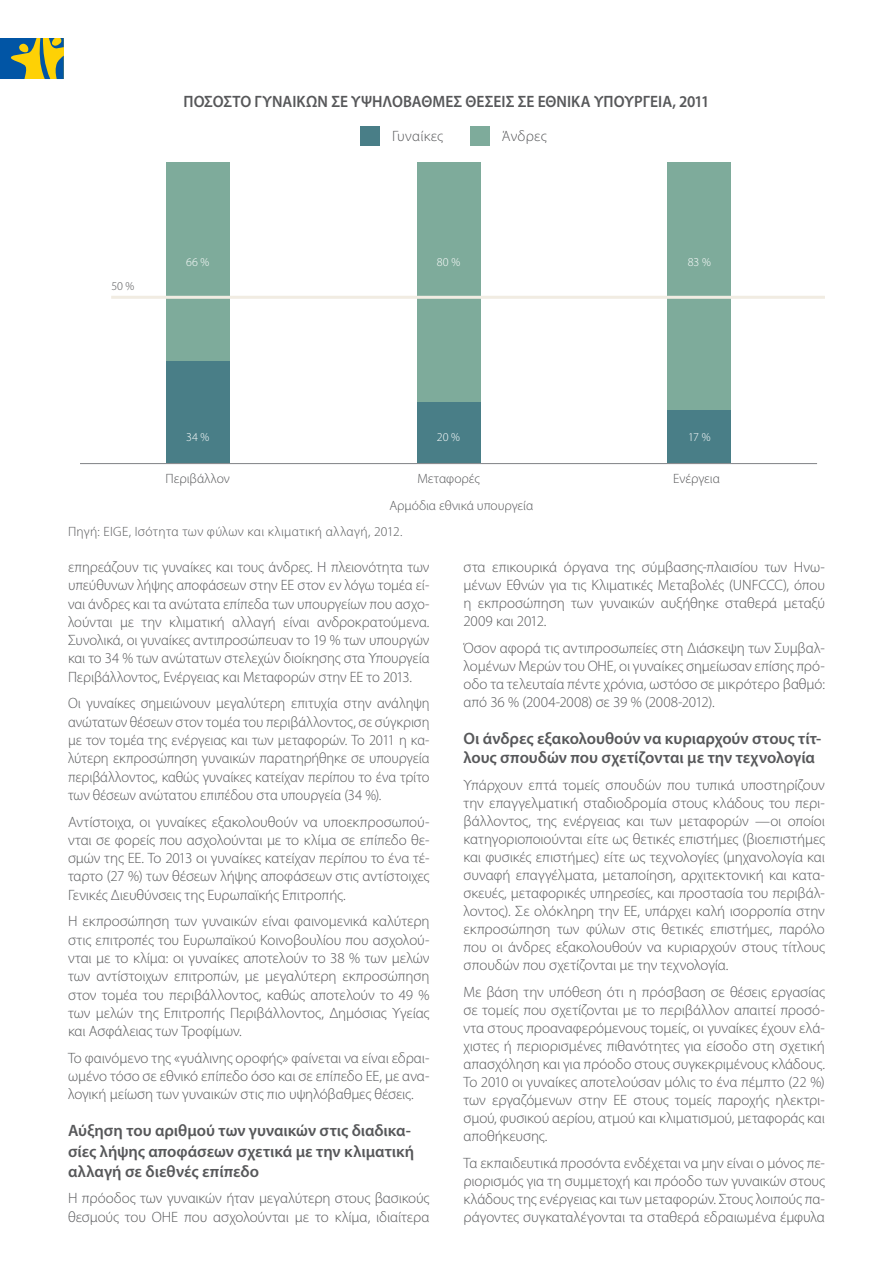
<style>
.page{position:relative;width:893px;height:1263px;background:#fff}
.page>*{position:absolute;margin:0;border:0;box-sizing:border-box;transform-origin:0 0}
.Subtitle{font:600 16.5px/20.1px "Myriad Pro";color:#57585a}
.Fig_Table_title{font:600 16.5px "Myriad Pro";color:#57585a;scale:.94 1}
.Body_Text{font:300 15px/18px "Myriad Pro";letter-spacing:-.005em;color:#57585a;text-align:justify}
.Fig_text{font:300 15px "Myriad Pro";letter-spacing:.015em;color:#57585a}
.Body_Text-2{font:300 13.5px "Myriad Pro";color:#57585a}
.Source{font:300 13.5px "Myriad Pro";letter-spacing:.025em;color:#57585a}
.Body_Text-3{font:300 12px "Myriad Pro";color:#fff}
.Body_Text-4{font:300 12px "Myriad Pro";color:#57585a}
</style>
<div class="page">
<svg style="left:0;top:38px;width:64px;height:41px;background:#768e5a"></svg>
<hr style="left:80px;top:463px;width:737px;height:1px;background:#808285">
<div style="left:361px;top:127px;width:19px;height:19px;background:#497e87"></div>
<div style="left:471px;top:127px;width:19px;height:19px;background:#7eab9b"></div>
<div style="left:166px;top:162px;width:64px;height:199px;background:#7eab9b"></div>
<div style="left:417px;top:162px;width:63px;height:240px;background:#7eab9b"></div>
<div style="left:667px;top:162px;width:64px;height:249px;background:#7eab9b"></div>
<div style="left:166px;top:361px;width:64px;height:102px;background:#497e87"></div>
<div style="left:417px;top:402px;width:63px;height:61px;background:#497e87"></div>
<div style="left:667px;top:411px;width:64px;height:52px;background:#497e87"></div>
<hr style="left:111px;top:296px;width:714px;height:3px;background:#f1ece2">
<p class="Fig_Table_title" style="left:184px;top:92px;width:561px">ΠΟΣΟΣΤΌ ΓΥΝΑΙΚΏΝ ΣΕ ΥΨΗΛΌΒΑΘΜΕΣ ΘΈΣΕΙΣ ΣΕ ΕΘΝΙΚΆ ΥΠΟΥΡΓΕΊΑ, 2011</p>
<p class="Body_Text-4" style="left:111px;top:280px;width:25px">50 %</p>
<p class="Body_Text-3" style="left:186px;top:255px;width:25px">66 %</p>
<p class="Fig_text" style="left:392px;top:128px;width:53px">Γυναίκες</p>
<p class="Fig_text" style="left:502px;top:128px;width:46px">Άνδρες</p>
<p class="Body_Text-3" style="left:437px;top:255px;width:25px">80 %</p>
<p class="Body_Text-3" style="left:688px;top:255px;width:25px">83 %</p>
<p class="Body_Text-3" style="left:186px;top:430px;width:25px">34 %</p>
<p class="Body_Text-3" style="left:437px;top:430px;width:25px">20 %</p>
<p class="Body_Text-3" style="left:688px;top:430px;width:24px">17 %</p>
<p class="Body_Text-2" style="left:165px;top:471px;width:66px">Περιβάλλον</p>
<p class="Body_Text-2" style="left:417px;top:471px;width:64px">Μεταφορές</p>
<p class="Body_Text-2" style="left:673px;top:471px;width:48px">Ενέργεια</p>
<p class="Source" style="left:68px;top:524px;width:336px">Πηγή: EIGE, Ισότητα των φύλων και κλιματική αλλαγή, 2012.</p>
<p class="Body_Text-2" style="left:389px;top:498px;width:145px">Αρμόδια εθνικά υπουργεία</p>
<p class="Body_Text" style="left:68px;top:558px;width:363px">επηρεάζουν τις γυναίκες και τους άνδρες. Η πλειονότητα των υπεύθυνων λήψης αποφάσεων στην ΕΕ στον εν λόγω τομέα εί‑ ναι άνδρες και τα ανώτατα επίπεδα των υπουργείων που ασχο‑ λούνται με την κλιματική αλλαγή είναι ανδροκρατούμενα.<br>Συνολικά, οι γυναίκες αντιπροσώπευαν το 19 % των υπουργών και το 34 % των ανώτατων στελεχών διοίκησης στα Υπουργεία Περιβάλλοντος, Ενέργειας και Μεταφορών στην ΕΕ το 2013.</p>
<p class="Body_Text" style="left:68px;top:694px;width:363px">Οι γυναίκες σημειώνουν μεγαλύτερη επιτυχία στην ανάληψη ανώτατων θέσεων στον τομέα του περιβάλλοντος, σε σύγκριση με τον τομέα της ενέργειας και των μεταφορών. Το 2011 η κα‑ λύτερη εκπροσώπηση γυναικών παρατηρήθηκε σε υπουργεία περιβάλλοντος, καθώς γυναίκες κατείχαν περίπου το ένα τρίτο των θέσεων ανώτατου επιπέδου στα υπουργεία (34 %).</p>
<p class="Body_Text" style="left:68px;top:813px;width:363px">Αντίστοιχα, οι γυναίκες εξακολουθούν να υποεκπροσωπού‑ νται σε φορείς που ασχολούνται με το κλίμα σε επίπεδο θε‑ σμών της ΕΕ. Το 2013 οι γυναίκες κατείχαν περίπου το ένα τέ‑ ταρτο (27 %) των θέσεων λήψης αποφάσεων στις αντίστοιχες Γενικές Διευθύνσεις της Ευρωπαϊκής Επιτροπής.</p>
<p class="Body_Text" style="left:68px;top:912px;width:363px">Η εκπροσώπηση των γυναικών είναι φαινομενικά καλύτερη στις επιτροπές του Ευρωπαϊκού Κοινοβουλίου που ασχολού‑ νται με το κλίμα: οι γυναίκες αποτελούν το 38 % των μελών των αντίστοιχων επιτροπών, με μεγαλύτερη εκπροσώπηση στον τομέα του περιβάλλοντος, καθώς αποτελούν το 49 % των μελών της Επιτροπής Περιβάλλοντος, Δημόσιας Υγείας και Ασφάλειας των Τροφίμων.</p>
<p class="Body_Text" style="left:68px;top:1049px;width:363px">Το φαινόμενο της «γυάλινης οροφής» φαίνεται να είναι εδραι‑ ωμένο τόσο σε εθνικό επίπεδο όσο και σε επίπεδο ΕΕ, με ανα‑ λογική μείωση των γυναικών στις πιο υψηλόβαθμες θέσεις.</p>
<p class="Subtitle" style="left:68px;top:1121px;width:348px">Αύξηση του αριθμού των γυναικών στις διαδικα&shy;σίες λήψης αποφάσεων σχετικά με την κλιματική αλλαγή σε διεθνές επίπεδο</p>
<p class="Body_Text" style="left:68px;top:1189px;width:363px">Η πρόοδος των γυναικών ήταν μεγαλύτερη στους βασικούς θεσμούς του ΟΗΕ που ασχολούνται με το κλίμα, ιδιαίτερα</p>
<p class="Body_Text" style="left:463px;top:558px;width:363px">στα επικουρικά όργανα της σύμβασης‑πλαισίου των Ηνω‑ μένων Εθνών για τις Κλιματικές Μεταβολές (UNFCCC), όπου η εκπροσώπηση των γυναικών αυξήθηκε σταθερά μεταξύ 2009 και 2012.</p>
<p class="Body_Text" style="left:463px;top:639px;width:363px">Όσον αφορά τις αντιπροσωπείες στη Διάσκεψη των Συμβαλ‑ λομένων Μερών του ΟΗΕ, οι γυναίκες σημείωσαν επίσης πρό‑ οδο τα τελευταία πέντε χρόνια, ωστόσο σε μικρότερο βαθμό: από 36 % (2004-2008) σε 39 % (2008-2012).</p>
<p class="Subtitle" style="left:463px;top:728px;width:359px">Οι άνδρες εξακολουθούν να κυριαρχούν στους τίτ&shy;λους σπουδών που σχετίζονται με την τεχνολογία</p>
<p class="Body_Text" style="left:463px;top:776px;width:363px">Υπάρχουν επτά τομείς σπουδών που τυπικά υποστηρίζουν την επαγγελματική σταδιοδρομία στους κλάδους του περι‑ βάλλοντος, της ενέργειας και των μεταφορών —οι οποίοι κατηγοριοποιούνται είτε ως θετικές επιστήμες (βιοεπιστήμες και φυσικές επιστήμες) είτε ως τεχνολογίες (μηχανολογία και συναφή επαγγέλματα, μεταποίηση, αρχιτεκτονική και κατα‑ σκευές, μεταφορικές υπηρεσίες, και προστασία του περιβάλ‑ λοντος). Σε ολόκληρη την ΕΕ, υπάρχει καλή ισορροπία στην εκπροσώπηση των φύλων στις θετικές επιστήμες, παρόλο που οι άνδρες εξακολουθούν να κυριαρχούν στους τίτλους σπουδών που σχετίζονται με την τεχνολογία.</p>
<p class="Body_Text" style="left:463px;top:983px;width:363px">Με βάση την υπόθεση ότι η πρόσβαση σε θέσεις εργασίας σε τομείς που σχετίζονται με το περιβάλλον απαιτεί προσό‑ ντα στους προαναφερόμενους τομείς, οι γυναίκες έχουν ελά‑ χιστες ή περιορισμένες πιθανότητες για είσοδο στη σχετική απασχόληση και για πρόοδο στους συγκεκριμένους κλάδους.<br>Το 2010 οι γυναίκες αποτελούσαν μόλις το ένα πέμπτο (22 %) των εργαζόμενων στην ΕΕ στους τομείς παροχής ηλεκτρι‑ σμού, φυσικού αερίου, ατμού και κλιματισμού, μεταφοράς και αποθήκευσης.</p>
<p class="Body_Text" style="left:463px;top:1154px;width:363px">Τα εκπαιδευτικά προσόντα ενδέχεται να μην είναι ο μόνος πε‑ ριορισμός για τη συμμετοχή και πρόοδο των γυναικών στους κλάδους της ενέργειας και των μεταφορών. Στους λοιπούς πα‑ ράγοντες συγκαταλέγονται τα σταθερά εδραιωμένα έμφυλα</p>
</div>
